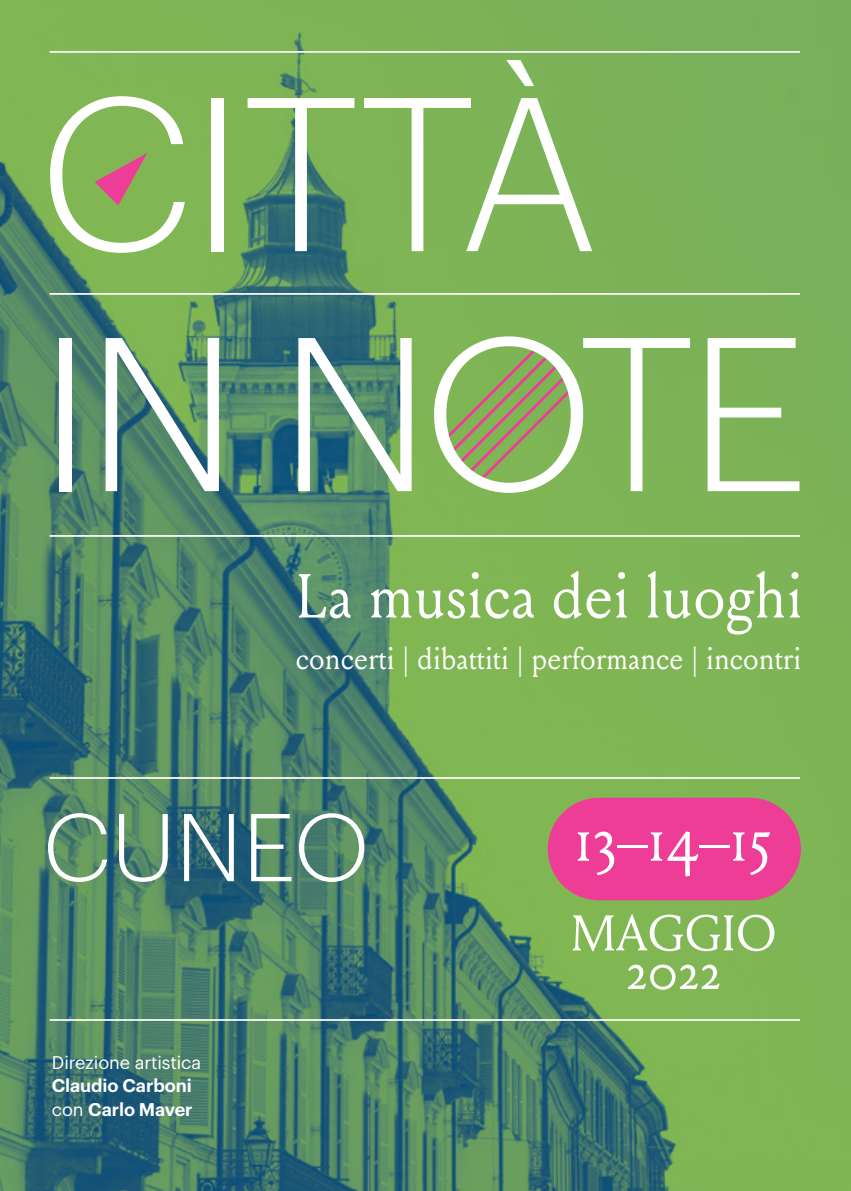
<style>
.page{position:relative;width:851px;height:1191px;background:#fff}
.page>*{position:absolute;margin:0;border:0;box-sizing:border-box;transform-origin:0 0}
.t1{font:300 214px/239.8px "Graphik";letter-spacing:-.035em;color:#fff}
.t2{font:300 94px "Graphik";color:#fff}
.t3{font:62px "Louize";color:#fff}
.t4{font:60px "Louize";color:#fff}
.t5{font:50px/38.4px "Louize";color:#fff;text-align:center}
.t6{font:30px "Louize";color:#fff}
.t7{font:600 18px/23.4px "Graphik";letter-spacing:-.005em;color:#fff}
.t8{font:18px "Graphik";letter-spacing:-.005em;color:#fff}
.s1{font-weight:400}
</style>
<div class="page">
<img style="left:0;top:0;width:850px;height:1191px">
<svg style="left:439px;top:344px;width:133px;height:140px;background:#89a85b"></svg>
<svg style="left:95px;top:153px;width:52px;height:52px;background:#a68b6a"></svg>
<hr style="left:50px;top:51px;width:749px;height:2px;background:#fff">
<hr style="left:50px;top:293px;width:749px;height:2px;background:#fff">
<hr style="left:50px;top:777px;width:749px;height:2px;background:#fff">
<hr style="left:50px;top:535px;width:749px;height:2px;background:#fff">
<hr style="left:50px;top:1019px;width:749px;height:1px;background:#fff">
<div style="left:547px;top:797px;width:253px;height:103px;background:#ee3d96;border-radius:51px"></div>
<h1 class="t1" style="left:39px;top:37px;width:771px">CITTÀ<br>IN NOTE</h1>
<h3 class="t3" style="left:296px;top:552px;width:508px">La musica dei luoghi</h3>
<p class="t6" style="left:296px;top:637px;width:506px">concerti | dibattiti | performance | incontri</p>
<h2 class="t2" style="left:43px;top:778px;width:327px">CUNEO</h2>
<p class="t8" style="left:52px;top:1049px;width:151px">Direzione artistica</p>
<p class="t7" style="left:52px;top:1072px;width:142px">Claudio Carboni <span class="s1">con</span> Carlo Maver</p>
<h3 class="t4" style="left:574px;top:798px;width:200px">13–14–15</h3>
<h3 class="t5" style="left:570px;top:912px;width:207px">MAGGIO<br>2022</h3>
</div>
